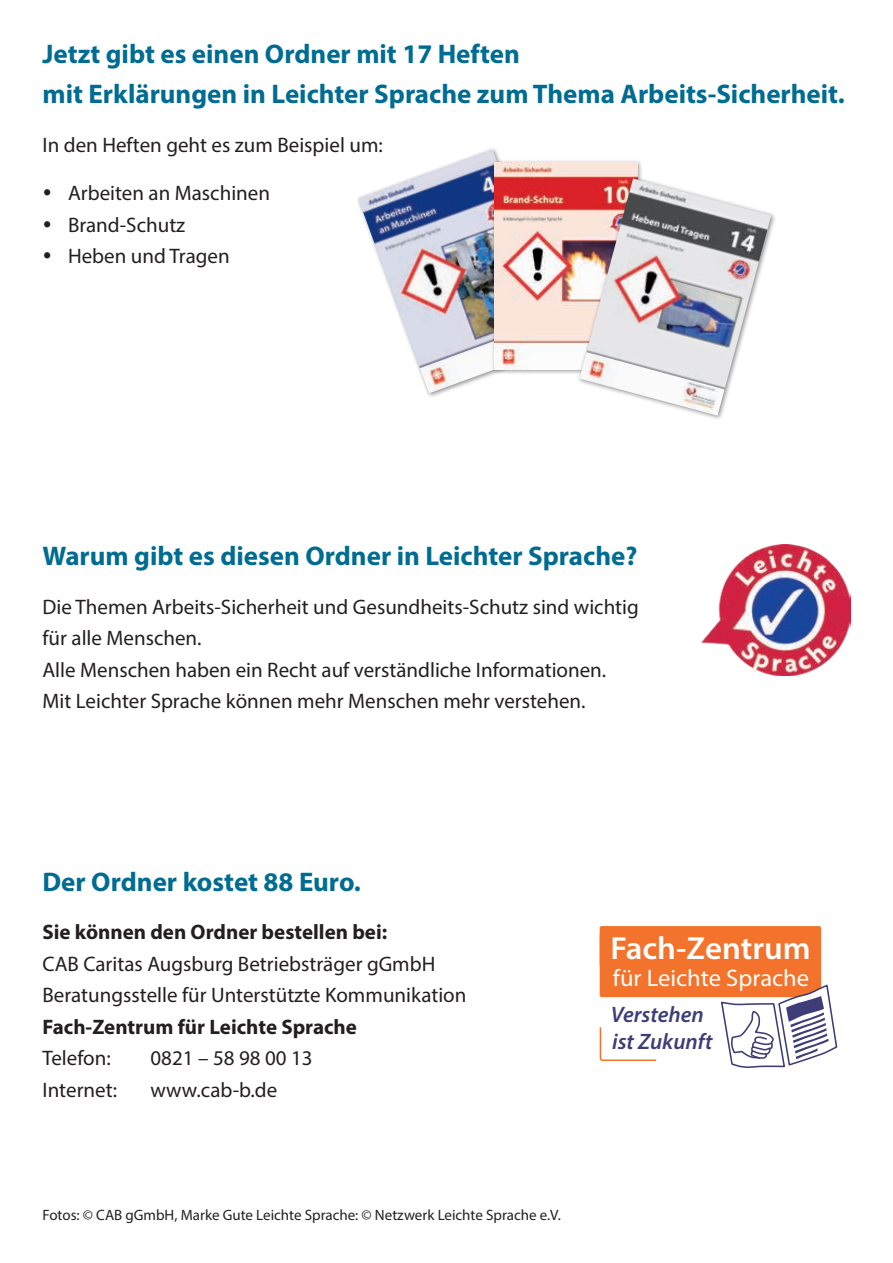
<style>
.page{position:relative;width:893px;height:1263px;background:#fff}
.page>*{position:absolute;margin:0;border:0;box-sizing:border-box;transform-origin:0 0}
.t1{font:600 32.1px "Myriad Pro";color:#fff}
.t2{font:700 27px/40.5px "Myriad Pro";color:#006c91}
.t3{font:23.85px "Myriad Pro";color:#fff}
.t4{font:italic 600 22.35px/26.8px "Myriad Pro";color:#3e3d77}
.t5{font:21px/31.5px "Myriad Pro";color:#231f20}
.t6{font:700 21px "Myriad Pro";color:#231f20}
.t7{font:15px "Myriad Pro";color:#231f20}
</style>
<div class="page">
<div style="left:600px;top:926px;width:221px;height:71px;background:#f3732c;border-radius:2px"></div>
<svg style="left:599px;top:931px;width:239px;height:137px"></svg>
<img style="left:358px;top:150px;width:142px;height:243px">
<div style="left:491px;top:159px;width:152px;height:216px;background:#231f20;opacity:.5"></div>
<img style="left:494px;top:162px;width:143px;height:207px">
<div style="left:577px;top:176px;width:200px;height:245px;background:#231f20;opacity:.5"></div>
<img style="left:579px;top:178px;width:192px;height:238px">
<img style="left:702px;top:545px;width:148px;height:131px">
<p class="t2" style="left:43px;top:33px;width:804px">Jetzt gibt es einen Ordner mit 17 Heften<br>mit Erklärungen in Leichter Sprache zum Thema Arbeits-Sicherheit.</p>
<p class="t5" style="left:43px;top:129px;width:342px">In den Heften geht es zum Beispiel um:</p>
<p class="t5" style="left:68px;top:177px;width:204px">Arbeiten an Maschinen<br>Brand-Schutz<br>Heben und Tragen</p>
<p class="t2" style="left:43px;top:535px;width:596px">Warum gibt es diesen Ordner in Leichter Sprache?</p>
<p class="t5" style="left:43px;top:590px;width:598px">Die Themen Arbeits-Sicherheit und Gesundheits-Schutz sind wichtig für alle Menschen.<br>Alle Menschen haben ein Recht auf verständliche Informationen.<br>Mit Leichter Sprache können mehr Menschen mehr verstehen.</p>
<p class="t2" style="left:43px;top:861px;width:320px">Der Ordner kostet 88 Euro.</p>
<p class="t6" style="left:43px;top:919px;width:346px">Sie können den Ordner bestellen bei:</p>
<p class="t5" style="left:43px;top:948px;width:425px">CAB Caritas Augsburg Betriebsträger gGmbH<br>Beratungsstelle für Unterstützte Kommunikation</p>
<p class="t6" style="left:43px;top:1013px;width:316px">Fach-Zentrum für Leichte Sprache</p>
<p class="t5" style="left:43px;top:1042px;width:70px">Telefon:</p>
<p class="t5" style="left:151px;top:1042px;width:164px">0821 – 58 98 00 13</p>
<p class="t5" style="left:43px;top:1074px;width:76px">Internet:</p>
<p class="t5" style="left:151px;top:1074px;width:128px">www.cab-b.de</p>
<p class="t7" style="left:43px;top:1206px;width:520px">Fotos: © CAB gGmbH, Marke Gute Leichte Sprache: © Netzwerk Leichte Sprache e.V.</p>
<h1 class="t1" style="left:610px;top:928px;width:202px">Fach-Zentrum</h1>
<p class="t3" style="left:613px;top:963px;width:198px">für Leichte Sprache</p>
<p class="t4" style="left:611px;top:1000px;width:103px">Verstehen ist Zukunft</p>
</div>
